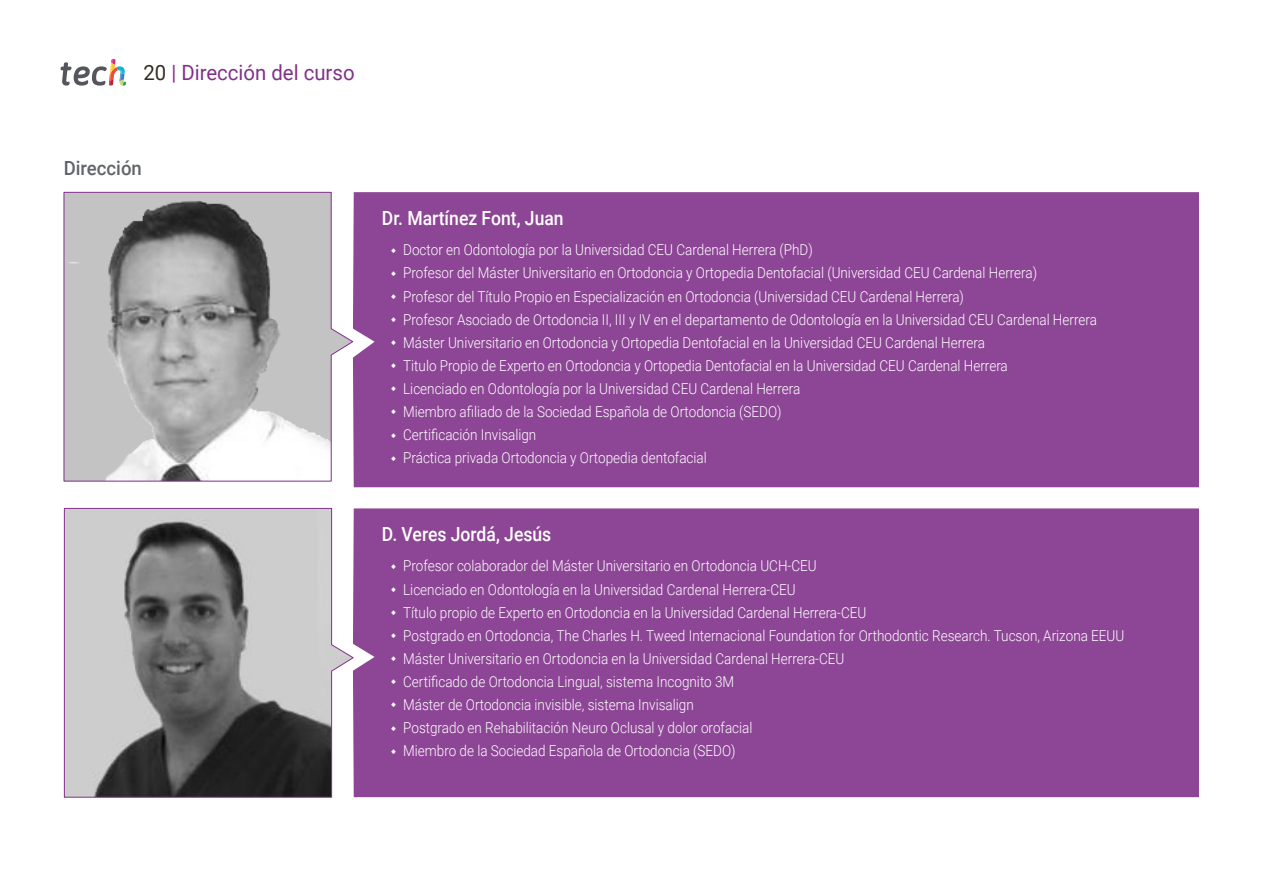
<style>
.page{position:relative;width:1263px;height:893px;background:#fff}
.page>*{position:absolute;margin:0;border:0;box-sizing:border-box;transform-origin:0 0}
.t1{font:21px "Roboto";color:#813089}
.t2{font:500 19.5px "Roboto";color:#fff;scale:.9 1}
.t3{font:500 19.5px "Roboto";color:#61646a;scale:.95 1}
.t4{font:300 15px/23.1px "Roboto";color:#fff;scale:.9 1}
.s1{color:#312e20}
</style>
<div class="page">
<svg style="left:61px;top:59px;width:65px;height:27px"></svg>
<div style="left:353px;top:192px;width:846px;height:295px;background:#8d4595"></div>
<div style="left:354px;top:508px;width:845px;height:289px;background:#8d4595"></div>
<svg style="left:64px;top:192px;width:289px;height:289px"></svg>
<svg style="left:64px;top:508px;width:290px;height:290px;background:#969596"></svg>
<svg style="left:391px;top:564px;width:5px;height:5px"></svg>
<svg style="left:391px;top:587px;width:5px;height:5px"></svg>
<svg style="left:391px;top:610px;width:5px;height:5px"></svg>
<svg style="left:391px;top:633px;width:5px;height:5px"></svg>
<svg style="left:391px;top:656px;width:5px;height:5px"></svg>
<svg style="left:391px;top:679px;width:5px;height:5px"></svg>
<svg style="left:391px;top:702px;width:5px;height:5px"></svg>
<svg style="left:391px;top:726px;width:5px;height:5px"></svg>
<svg style="left:391px;top:749px;width:5px;height:5px"></svg>
<svg style="left:391px;top:248px;width:5px;height:5px"></svg>
<svg style="left:391px;top:271px;width:5px;height:5px"></svg>
<svg style="left:391px;top:294px;width:5px;height:5px"></svg>
<svg style="left:391px;top:317px;width:5px;height:5px"></svg>
<svg style="left:391px;top:340px;width:5px;height:5px"></svg>
<svg style="left:391px;top:363px;width:5px;height:5px"></svg>
<svg style="left:391px;top:386px;width:5px;height:5px"></svg>
<svg style="left:391px;top:410px;width:5px;height:5px"></svg>
<svg style="left:391px;top:433px;width:5px;height:5px"></svg>
<svg style="left:391px;top:456px;width:5px;height:5px"></svg>
<h1 class="t1" style="left:144px;top:57px;width:213px"><span class="s1">20</span> | Dirección del curso</h1>
<h2 class="t3" style="left:64px;top:155px;width:84px">Dirección</h2>
<h2 class="t2" style="left:382px;top:204px;width:203px">Dr. Martínez Font, Juan</h2>
<p class="t4" style="left:403px;top:238px;width:772px">Doctor en Odontología por la Universidad CEU Cardenal Herrera (PhD)<br>Profesor del Máster Universitario en Ortodoncia y Ortopedia Dentofacial (Universidad CEU Cardenal Herrera)<br>Profesor del Título Propio en Especialización en Ortodoncia (Universidad CEU Cardenal Herrera)<br>Profesor Asociado de Ortodoncia II, III y IV en el departamento de Odontología en la Universidad CEU Cardenal Herrera Máster Universitario en Ortodoncia y Ortopedia Dentofacial en la Universidad CEU Cardenal Herrera<br>Titulo Propio de Experto en Ortodoncia y Ortopedia Dentofacial en la Universidad CEU Cardenal Herrera<br>Licenciado en Odontología por la Universidad CEU Cardenal Herrera<br>Miembro afiliado de la Sociedad Española de Ortodoncia (SEDO)<br>Certificación Invisalign<br>Práctica privada Ortodoncia y Ortopedia dentofacial</p>
<h2 class="t2" style="left:382px;top:520px;width:190px">D. Veres Jordá, Jesús</h2>
<p class="t4" style="left:403px;top:554px;width:803px">Profesor colaborador del Máster Universitario en Ortodoncia UCH-CEU<br>Licenciado en Odontología en la Universidad Cardenal Herrera-CEU<br>Título propio de Experto en Ortodoncia en la Universidad Cardenal Herrera-CEU<br>Postgrado en Ortodoncia, The Charles H. Tweed Internacional Foundation for Orthodontic Research. Tucson, Arizona EEUU Máster Universitario en Ortodoncia en la Universidad Cardenal Herrera-CEU<br>Certificado de Ortodoncia Lingual, sistema Incognito 3M<br>Máster de Ortodoncia invisible, sistema Invisalign<br>Postgrado en Rehabilitación Neuro Oclusal y dolor orofacial<br>Miembro de la Sociedad Española de Ortodoncia (SEDO)</p>
</div>
